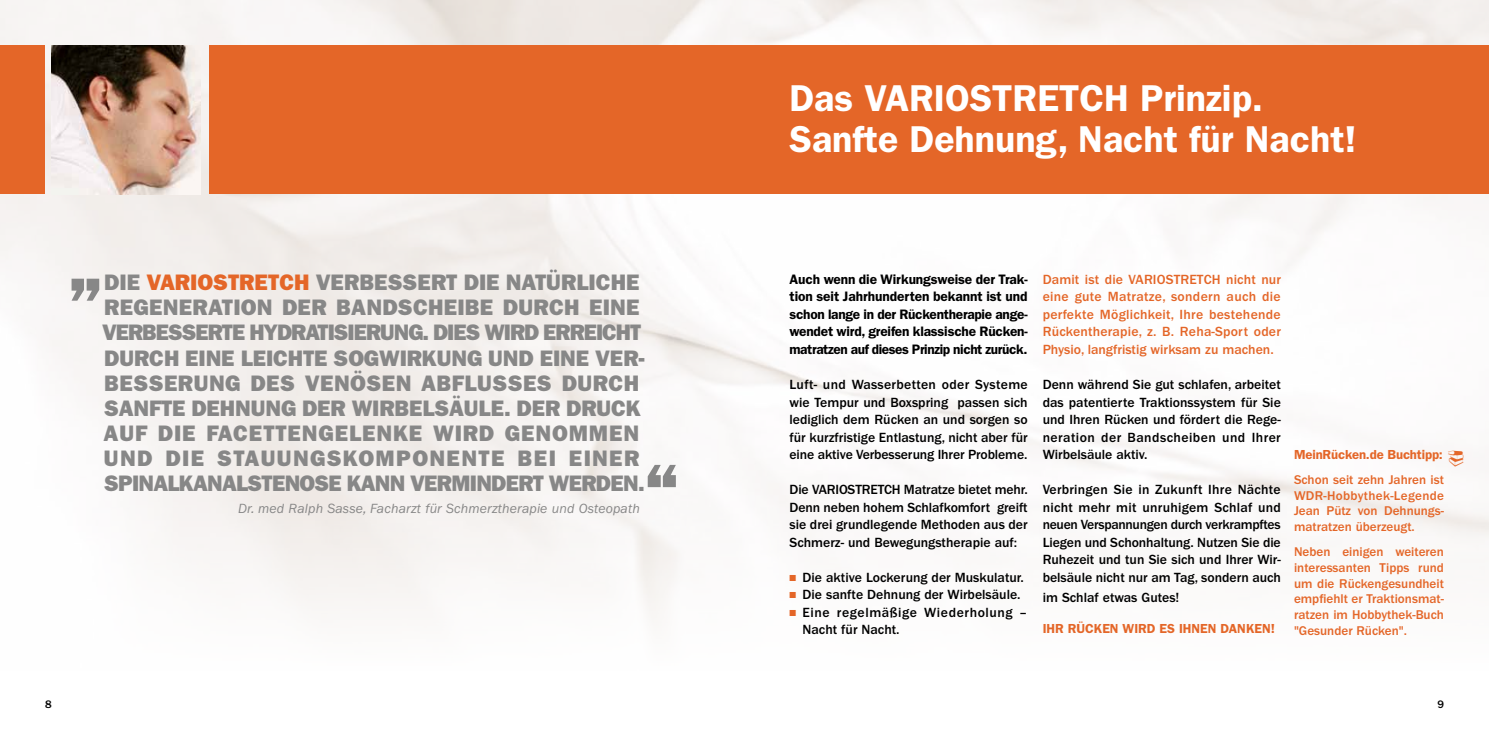
<style>
.page{position:relative;width:1489px;height:745px;background:#fff}
.page>*{position:absolute;margin:0;border:0;box-sizing:border-box;transform-origin:0 0}
.t1{font:75px "ITC Franklin Gothic Std Hvy";color:#878787}
.t2{font:600 37.5px/41.2px "ITC Franklin Gothic Std";color:#fff}
.t3{font:22.5px/25px "ITC Franklin Gothic Std Hvy";color:#878787}
.t4{font:500 13.75px/17.5px "ITC Franklin Gothic Std";color:#000;text-align:justify}
.t5{font:600 13.75px/17.5px "ITC Franklin Gothic Std";letter-spacing:-.03em;color:#000;text-align:justify}
.t6{font:500 13.75px/17.5px "ITC Franklin Gothic Std";color:#e46628;text-align:justify}
.t7{font:italic 13.75px "ITC Franklin Gothic Std";letter-spacing:.01em;color:#878787}
.t8{font:500 13.75px/17.5px "ITC Franklin Gothic Std";letter-spacing:.045em;color:#000}
.t9{font:500 13.12px/15.8px "ITC Franklin Gothic Std";color:#e46628;text-align:justify}
.t10{font:600 13.12px "ITC Franklin Gothic Std";color:#e46628}
.t11{font:500 11.25px "ITC Franklin Gothic Std";color:#000}
.s1{color:#e46628}
</style>
<div class="page">
<img style="left:0;top:0;width:1488px;height:619px">
<div style="left:0;top:45px;width:45px;height:149px;background:#e46628"></div>
<div style="left:209px;top:45px;width:1279px;height:149px;background:#e46628"></div>
<img style="left:52px;top:45px;width:148px;height:149px">
<svg style="left:1448px;top:450px;width:15px;height:16px"></svg>
<p class="t3" style="left:102px;top:270px;width:544px">DIE <span class="s1">VARIOSTRETCH</span> VERBESSERT DIE NATÜRLICHE REGENERATION DER BANDSCHEIBE DURCH EINE VERBESSERTE HYDRATISIERUNG. DIES WIRD ERREICHT DURCH EINE LEICHTE SOGWIRKUNG UND EINE VER-BESSERUNG DES VENÖSEN ABFLUSSES DURCH SANFTE DEHNUNG DER WIRBELSÄULE. DER DRUCK AUF DIE FACETTENGELENKE WIRD GENOMMEN UND DIE STAUUNGSKOMPONENTE BEI EINER SPINALKANALSTENOSE KANN VERMINDERT WERDEN.</p>
<p class="t7" style="left:238px;top:500px;width:403px">Dr. med Ralph Sasse, Facharzt für Schmerztherapie und Osteopath</p>
<h1 class="t1" style="left:66px;top:220px;width:41px">„</h1>
<h1 class="t1" style="left:642px;top:446px;width:41px">“</h1>
<h2 class="t2" style="left:789px;top:77px;width:568px">Das VARIOSTRETCH Prinzip.<br>Sanfte Dehnung, Nacht für Nacht!</h2>
<p class="t5" style="left:789px;top:270px;width:240px">Auch wenn die Wirkungsweise der Trak&shy;tion seit Jahrhunderten bekannt ist und schon lange in der Rückentherapie ange&shy;wendet wird, greifen klassische Rücken&shy;matratzen auf dieses Prinzip nicht zurück.</p>
<p class="t4" style="left:789px;top:375px;width:240px">Luft- und Wasserbetten oder Systeme wie Tempur und Boxspring passen sich lediglich dem Rücken an und sorgen so für kurzfristige Entlastung, nicht aber für eine aktive Verbesserung Ihrer Probleme.</p>
<p class="t4" style="left:789px;top:480px;width:240px">Die VARIOSTRETCH Matratze bietet mehr.<br>Denn neben hohem Schlafkomfort greift sie drei grundlegende Methoden aus der Schmerz- und Bewegungstherapie auf:</p>
<p class="t4" style="left:789px;top:568px;width:236px"><span class="s1">■</span> Die aktive Lockerung der Muskulatur.</p>
<p class="t4" style="left:789px;top:585px;width:233px"><span class="s1">■</span> Die sanfte Dehnung der Wirbelsäule.</p>
<p class="t8" style="left:802px;top:603px;width:226px;text-indent:-13px"><span class="s1">■</span> Eine regelmäßige Wiederholung –<br>Nacht für Nacht.</p>
<p class="t6" style="left:1042px;top:270px;width:240px">Damit ist die VARIOSTRETCH nicht nur eine gute Matratze, sondern auch die perfekte Möglichkeit, Ihre bestehende Rückentherapie, z. B. Reha-Sport oder Physio, langfristig wirksam zu machen.</p>
<p class="t4" style="left:1042px;top:375px;width:240px">Denn während Sie gut schlafen, arbeitet das patentierte Traktionssystem für Sie und Ihren Rücken und fördert die Rege&shy;neration der Bandscheiben und Ihrer Wirbelsäule aktiv.</p>
<p class="t4" style="left:1042px;top:480px;width:240px">Verbringen Sie in Zukunft Ihre Nächte nicht mehr mit unruhigem Schlaf und neuen Verspannungen durch verkrampftes Liegen und Schonhaltung. Nutzen Sie die Ruhezeit und tun Sie sich und Ihrer Wir&shy;belsäule nicht nur am Tag, sondern auch</p>
<p class="t4" style="left:1042px;top:588px;width:138px">im Schlaf etwas Gutes!</p>
<p class="t10" style="left:1042px;top:620px;width:234px">IHR RÜCKEN WIRD ES IHNEN DANKEN!</p>
<p class="t10" style="left:1293px;top:446px;width:150px">MeinRücken.de Buchtipp:</p>
<p class="t9" style="left:1293px;top:471px;width:151px">Schon seit zehn Jahren ist WDR-Hobbythek-Legende Jean Pütz von Dehnungs&shy;matratzen überzeugt.</p>
<p class="t9" style="left:1293px;top:543px;width:151px">Neben einigen weiteren interessanten Tipps rund um die Rückengesundheit empfiehlt er Traktionsmat&shy;ratzen im Hobbythek-Buch "Gesunder Rücken".</p>
<p class="t11" style="left:45px;top:697px;width:8px">8</p>
<p class="t11" style="left:1437px;top:697px;width:8px">9</p>
</div>
